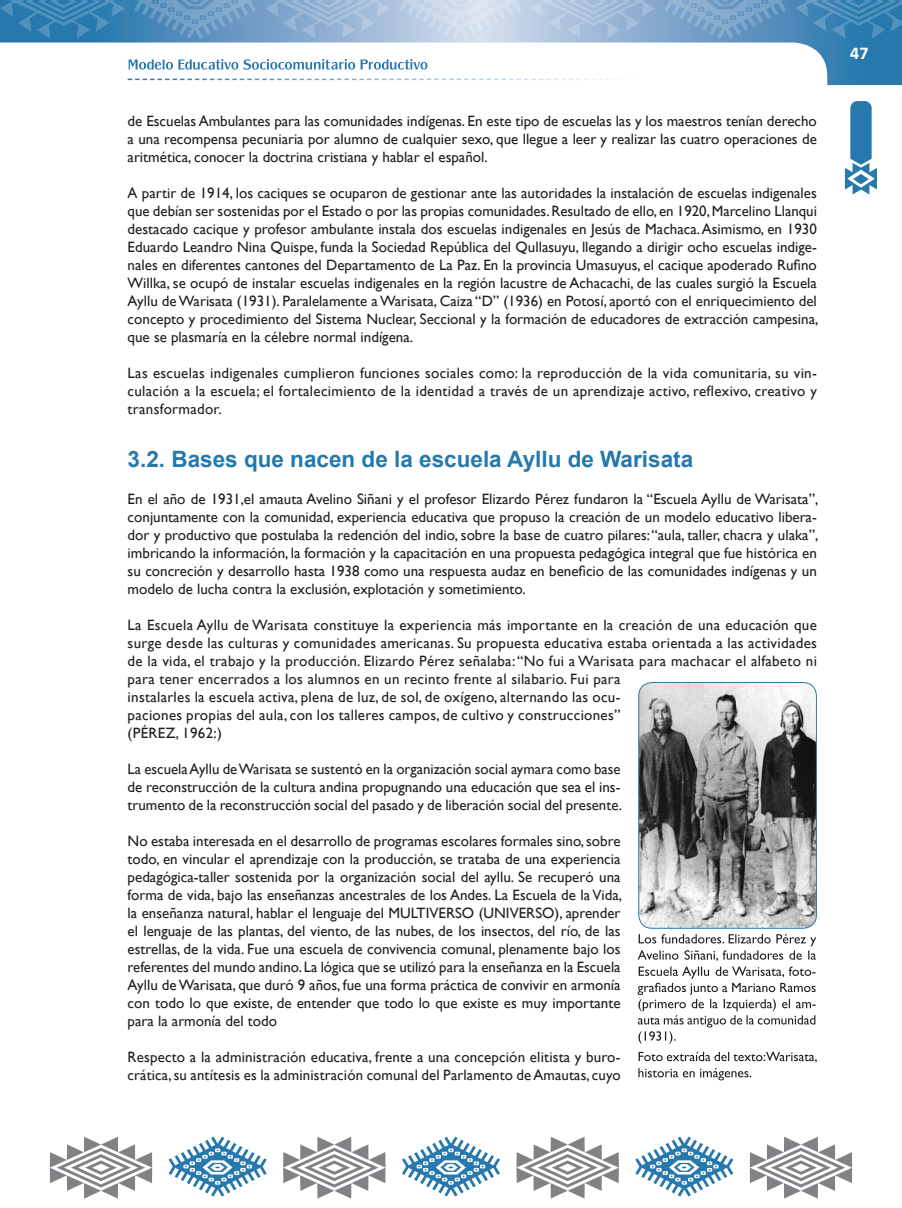
<style>
.page{position:relative;width:902px;height:1208px;background:#fff}
.page>*{position:absolute;margin:0;border:0;box-sizing:border-box;transform-origin:0 0}
.t1{font:700 22.5px "Arial";color:#2678ad}
.t2{font:700 18px "Calibri";color:#fff}
.Modelo{font:15px/18px "Gill Sans";letter-spacing:.02em;color:#231f20;text-align:justify}
</style>
<div class="page">
<svg style="left:844px;top:101px;width:32px;height:93px"></svg>
<svg style="left:0;top:0;width:901px;height:85px"></svg>
<svg style="left:128px;top:79px;width:684px;height:1px"></svg>
<svg style="left:168px;top:1136px;width:99px;height:60px"></svg>
<svg style="left:402px;top:1136px;width:98px;height:60px"></svg>
<svg style="left:635px;top:1136px;width:98px;height:60px"></svg>
<svg style="left:283px;top:1136px;width:102px;height:62px"></svg>
<svg style="left:50px;top:1136px;width:102px;height:62px"></svg>
<svg style="left:516px;top:1136px;width:102px;height:62px"></svg>
<svg style="left:749px;top:1136px;width:103px;height:62px"></svg>
<svg style="left:399px;top:0;width:122px;height:39px;background:#cad9e9"></svg>
<svg style="left:664px;top:0;width:122px;height:39px;background:#739fc6"></svg>
<svg style="left:134px;top:0;width:122px;height:39px;background:#6497c1"></svg>
<svg style="left:530px;top:0;width:125px;height:39px;background:#a6beda"></svg>
<svg style="left:795px;top:0;width:106px;height:39px;background:#3d85b5"></svg>
<svg style="left:0;top:0;width:125px;height:39px;background:#3480b2"></svg>
<svg style="left:265px;top:0;width:125px;height:39px;background:#96b4d4"></svg>
<svg style="left:129px;top:59px;width:298px;height:11px"></svg>
<img style="left:638px;top:682px;width:178px;height:245px">
<div style="left:638px;top:682px;width:178px;height:246px;border:1px solid #2678ad;border-radius:13px"></div>
<svg style="left:638px;top:1068px;width:113px;height:12px"></svg>
<svg style="left:638px;top:1051px;width:178px;height:11px"></svg>
<svg style="left:637px;top:934px;width:179px;height:109px"></svg>
<p class="Modelo" style="left:128px;top:112px;width:690px">de Escuelas Ambulantes para las comunidades indígenas. En este tipo de escuelas las y los maestros tenían derecho a una recompensa pecuniaria por alumno de cualquier sexo, que llegue a leer y realizar las cuatro operaciones de aritmética, conocer la doctrina cristiana y hablar el español.</p>
<p class="Modelo" style="left:128px;top:184px;width:692px">A partir de 1914, los caciques se ocuparon de gestionar ante las autoridades la instalación de escuelas indigenales que debían ser sostenidas por el Estado o por las propias comunidades. Resultado de ello, en 1920, Marcelino Llanqui destacado cacique y profesor ambulante instala dos escuelas indigenales en Jesús de Machaca. Asimismo, en 1930<br>Eduardo Leandro Nina Quispe, funda la Sociedad República del Qullasuyu, llegando a dirigir ocho escuelas indige&shy;nales en diferentes cantones del Departamento de La Paz. En la provincia Umasuyus, el cacique apoderado Rufino Willka, se ocupó de instalar escuelas indigenales en la región lacustre de Achacachi, de las cuales surgió la Escuela Ayllu de Warisata (1931). Paralelamente a Warisata, Caiza “D” (1936) en Potosí, aportó con el enriquecimiento del concepto y procedimiento del Sistema Nuclear, Seccional y la formación de educadores de extracción campesina, que se plasmaría en la célebre normal indígena.</p>
<p class="Modelo" style="left:128px;top:364px;width:690px">Las escuelas indigenales cumplieron funciones sociales como: la reproducción de la vida comunitaria, su vin&shy;culación a la escuela; el fortalecimiento de la identidad a través de un aprendizaje activo, reflexivo, creativo y transformador.</p>
<p class="t1" style="left:128px;top:444px;width:567px">3.2. Bases que nacen de la escuela Ayllu de Warisata</p>
<p class="Modelo" style="left:128px;top:490px;width:692px">En el año de 1931,el amauta Avelino Siñani y el profesor Elizardo Pérez fundaron la “Escuela Ayllu de Warisata”, conjuntamente con la comunidad, experiencia educativa que propuso la creación de un modelo educativo libera&shy;dor y productivo que postulaba la redención del indio, sobre la base de cuatro pilares: “aula, taller, chacra y ulaka”, imbricando la información, la formación y la capacitación en una propuesta pedagógica integral que fue histórica en su concreción y desarrollo hasta 1938 como una respuesta audaz en beneficio de las comunidades indígenas y un modelo de lucha contra la exclusión, explotación y sometimiento.</p>
<p class="Modelo" style="left:128px;top:616px;width:690px;text-align:left">La Escuela Ayllu de Warisata constituye la experiencia más importante en la creación de una educación que surge desde las culturas y comunidades americanas. Su propuesta educativa estaba orientada a las actividades de la vida, el trabajo y la producción. Elizardo Pérez señalaba: “No fui a Warisata para machacar el alfabeto ni para tener encerrados a los alumnos en un recinto frente al silabario. Fui para<br>instalarles la escuela activa, plena de luz, de sol, de oxígeno, alternando las ocu-<br>paciones propias del aula, con los talleres campos, de cultivo y construcciones”<br>(PÉREZ, 1962:)</p>
<p class="Modelo" style="left:128px;top:760px;width:496px">La escuela Ayllu de Warisata se sustentó en la organización social aymara como base de reconstrucción de la cultura andina propugnando una educación que sea el ins&shy;trumento de la reconstrucción social del pasado y de liberación social del presente.</p>
<p class="Modelo" style="left:128px;top:832px;width:496px">No estaba interesada en el desarrollo de programas escolares formales sino, sobre todo, en vincular el aprendizaje con la producción, se trataba de una experiencia pedagógica-taller sostenida por la organización social del ayllu. Se recuperó una forma de vida, bajo las enseñanzas ancestrales de los Andes. La Escuela de la Vida, la enseñanza natural, hablar el lenguaje del MULTIVERSO (UNIVERSO), aprender el lenguaje de las plantas, del viento, de las nubes, de los insectos, del río, de las estrellas, de la vida. Fue una escuela de convivencia comunal, plenamente bajo los referentes del mundo andino. La lógica que se utilizó para la enseñanza en la Escuela Ayllu de Warisata, que duró 9 años, fue una forma práctica de convivir en armonía con todo lo que existe, de entender que todo lo que existe es muy importante para la armonía del todo</p>
<p class="Modelo" style="left:128px;top:1048px;width:494px">Respecto a la administración educativa, frente a una concepción elitista y buro&shy;crática, su antítesis es la administración comunal del Parlamento de Amautas, cuyo</p>
<p class="t2" style="left:850px;top:41px;width:20px">47</p>
</div>
